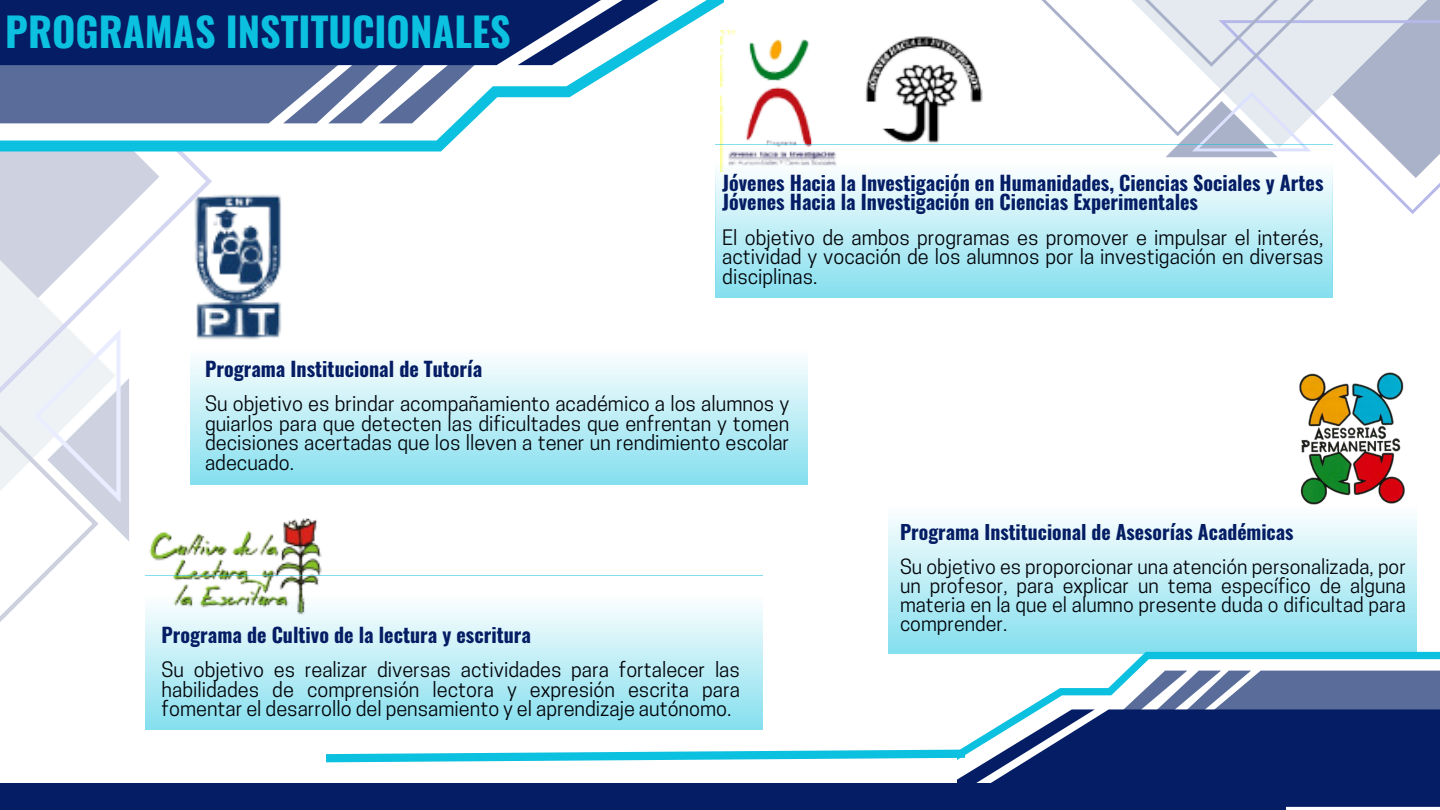
<style>
.page{position:relative;width:1440px;height:810px;background:#fff}
.page>*{position:absolute;margin:0;border:0;box-sizing:border-box;transform-origin:0 0}
.t1{font:700 40px "Oswald";color:#0cc0df}
.t2{font:20px/19.5px "Cooper Hewitt";color:#03060b;text-align:justify}
.t3{font:700 20px/19.5px "Oswald";color:#051d64}
.t4{font:19.7px/19.2px "Cooper Hewitt";color:#03060b;text-align:justify}
.t5{font:700 19.7px "Oswald";color:#051d64}
</style>
<div class="page">
<div style="left:1095px;top:761px;width:345px;height:46px;background:#051d64"></div>
<svg style="left:957px;top:652px;width:483px;height:109px"></svg>
<svg style="left:0;top:151px;width:212px;height:141px"></svg>
<svg style="left:101px;top:330px;width:28px;height:211px"></svg>
<svg style="left:0;top:236px;width:101px;height:386px"></svg>
<div style="left:0;top:783px;width:1286px;height:27px;background:#051d64"></div>
<svg style="left:318px;top:709px;width:777px;height:74px"></svg>
<svg style="left:1179px;top:0;width:261px;height:214px"></svg>
<svg style="left:1041px;top:0;width:334px;height:138px"></svg>
<img style="left:724px;top:30px;width:259px;height:114px">
<img style="left:190px;top:189px;width:92px;height:142px">
<img style="left:1299px;top:372px;width:105px;height:112px">
<img style="left:145px;top:518px;width:185px;height:58px">
<svg style="left:0;top:0;width:724px;height:151px"></svg>
<div style="left:715px;top:144px;width:618px;height:154px;background:linear-gradient(to bottom,#fffcfc,#89e2f1)"></div>
<div style="left:190px;top:331px;width:618px;height:153px;background:linear-gradient(to bottom,#fffffe,#87e0ef)"></div>
<div style="left:889px;top:484px;width:528px;height:169px;background:linear-gradient(to bottom,#fff9f5,#8ae4f4)"></div>
<div style="left:145px;top:576px;width:617px;height:153px;background:linear-gradient(to bottom,#fffcf7,#89e2f2)"></div>
<p class="t1" style="left:5px;top:0;width:507px">PROGRAMAS INSTITUCIONALES</p>
<p class="t3" style="left:722px;top:172px;width:603px">Jóvenes Hacia la Investigación en Humanidades, Ciencias Sociales y Artes<br>Jóvenes Hacia la Investigación en Ciencias Experimentales</p>
<p class="t2" style="left:722px;top:230px;width:603px">El objetivo de ambos programas es promover e impulsar el interés, actividad y vocación de los alumnos por la investigación en diversas disciplinas.</p>
<p class="t3" style="left:205px;top:358px;width:279px">Programa Institucional de Tutoría</p>
<p class="t2" style="left:205px;top:397px;width:586px">Su objetivo es brindar acompañamiento académico a los alumnos y guiarlos para que detecten las dificultades que enfrentan y tomen decisiones acertadas que los lleven a tener un rendimiento escolar adecuado.</p>
<p class="t3" style="left:162px;top:624px;width:371px">Programa de Cultivo de la lectura y escritura</p>
<p class="t2" style="left:162px;top:662px;width:580px">Su objetivo es realizar diversas actividades para fortalecer las habilidades de comprensión lectora y expresión escrita para fomentar el desarrollo del pensamiento y el aprendizaje autónomo.</p>
<p class="t5" style="left:900px;top:516px;width:395px">Programa Institucional de Asesorías Académicas</p>
<p class="t4" style="left:900px;top:559px;width:507px">Su objetivo es proporcionar una atención personalizada, por un profesor, para explicar un tema específico de alguna materia en la que el alumno presente duda o dificultad para comprender.</p>
</div>
